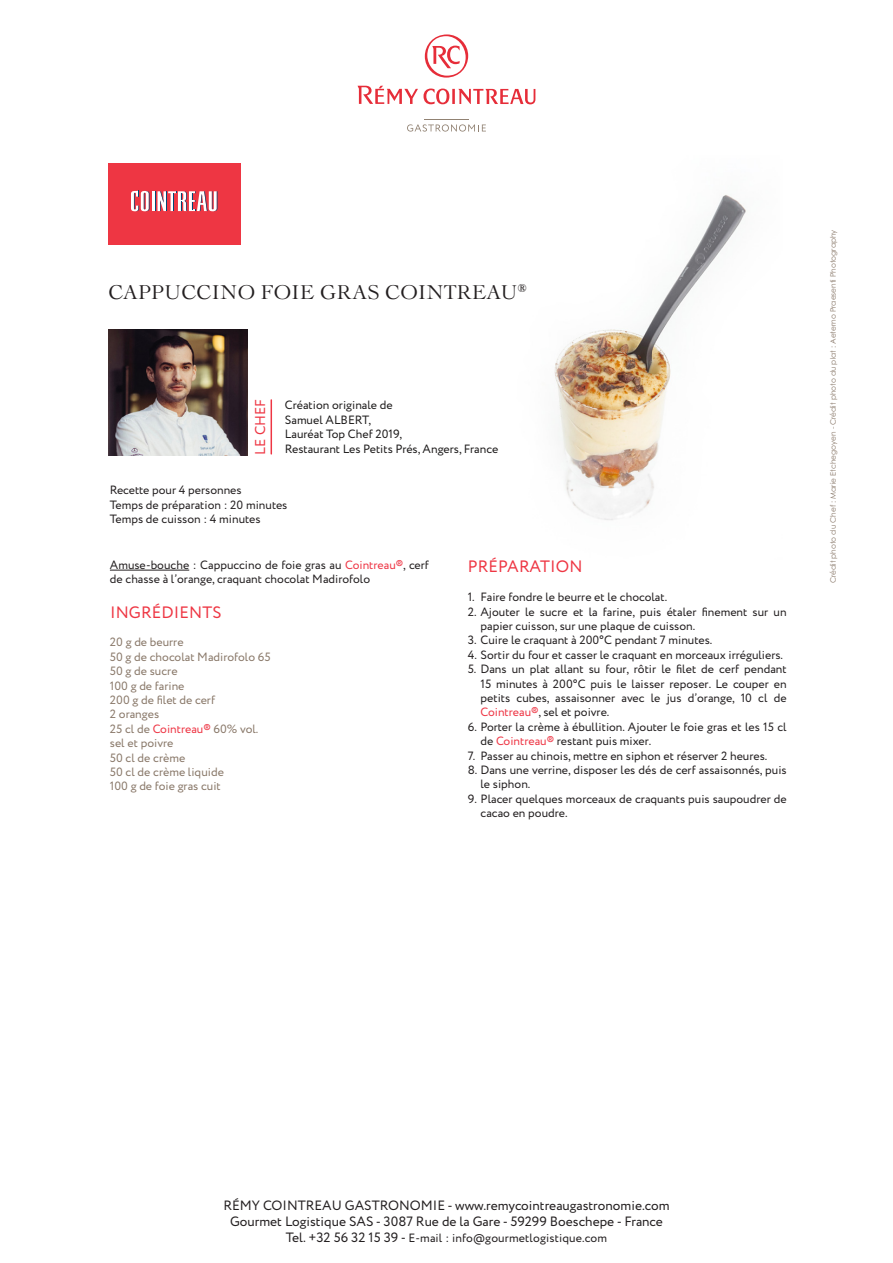
<style>
.page{position:relative;width:893px;height:1263px;background:#fff}
.page>*{position:absolute;margin:0;border:0;box-sizing:border-box;transform-origin:0 0}
.TITRE_RECETTE{font:19.5px "Le Cochin BQ";letter-spacing:.03em;color:#231f20}
.TEXTE{font:16.5px "Circe";letter-spacing:.01em;color:#ee3643}
.TITRE_PARAGRAPHE{font:16.5px "Circe";letter-spacing:.01em;color:#ee3643}
.TITRE_PARAGRAPHE-2{font:14.25px "Circe";letter-spacing:.01em;color:#ee3643}
.t1{font:13.5px/16.2px "Circe";color:#231f20;text-align:center}
.TEXTE-2{font:12px/14.4px "Circe";color:#231f20}
.INGREDIENTS{font:12px "Circe";color:#897869}
.CHEF{font:12px "Circe";color:#1e1c1c}
.adresse{font:7.5px "Century Gothic Pro";color:#897869}
.s1{color:#ee3645}
.s2{font-size:13.5px}
</style>
<div class="page">
<svg style="left:358px;top:86px;width:177px;height:18px"></svg>
<svg style="left:425px;top:34px;width:43px;height:44px"></svg>
<hr style="left:424px;top:119px;width:45px;height:1px;background:#918273">
<svg style="left:407px;top:124px;width:79px;height:8px"></svg>
<img style="left:554px;top:194px;width:192px;height:326px">
<hr style="left:110px;top:570px;width:79px;height:1px;background:#231f20">
<div style="left:108px;top:164px;width:133px;height:81px;background:#ee3643"></div>
<svg style="left:131px;top:190px;width:86px;height:21px"></svg>
<hr style="left:271px;top:400px;width:1px;height:54px;background:#ee3643">
<img style="left:108px;top:329px;width:139px;height:127px">
<p class="TITRE_RECETTE" style="left:108px;top:280px;width:420px">CAPPUCCINO FOIE GRAS COINTREAU<sup>®</sup></p>
<p class="TITRE_PARAGRAPHE-2" style="left:251px;top:455px;width:58px;rotate:-90deg">LE CHEF</p>
<p class="CHEF" style="left:285px;top:397px;width:109px">Création originale de</p>
<p class="CHEF" style="left:285px;top:412px;width:88px">Samuel ALBERT,</p>
<p class="CHEF" style="left:285px;top:426px;width:119px">Lauréat Top Chef 2019,</p>
<p class="CHEF" style="left:285px;top:440px;width:215px">Restaurant Les Petits Prés, Angers, France</p>
<p class="TEXTE-2" style="left:110px;top:483px;width:133px">Recette pour 4 personnes</p>
<p class="TEXTE-2" style="left:110px;top:498px;width:179px">Temps de préparation : 20 minutes</p>
<p class="TEXTE-2" style="left:110px;top:512px;width:152px">Temps de cuisson : 4 minutes</p>
<p class="TEXTE-2" style="left:110px;top:558px;width:320px">Amuse-bouche : Cappuccino de foie gras au <span class="s1">Cointreau®</span>, cerf de chasse à l’orange, craquant chocolat Madirofolo</p>
<p class="TEXTE" style="left:110px;top:601px;width:113px">INGRÉDIENTS</p>
<p class="INGREDIENTS" style="left:110px;top:634px;width:75px">20 g de beurre</p>
<p class="INGREDIENTS" style="left:110px;top:649px;width:162px">50 g de chocolat Madirofolo 65</p>
<p class="INGREDIENTS" style="left:110px;top:663px;width:69px">50 g de sucre</p>
<p class="INGREDIENTS" style="left:110px;top:677px;width:76px">100 g de farine</p>
<p class="INGREDIENTS" style="left:110px;top:692px;width:107px">200 g de filet de cerf</p>
<p class="INGREDIENTS" style="left:110px;top:706px;width:51px">2 oranges</p>
<p class="INGREDIENTS" style="left:110px;top:721px;width:150px">25 cl de <span class="s1">Cointreau®</span> 60% vol.</p>
<p class="INGREDIENTS" style="left:110px;top:735px;width:65px">sel et poivre</p>
<p class="INGREDIENTS" style="left:110px;top:749px;width:77px">50 cl de crème</p>
<p class="INGREDIENTS" style="left:110px;top:764px;width:116px">50 cl de crème liquide</p>
<p class="INGREDIENTS" style="left:110px;top:778px;width:112px">100 g de foie gras cuit</p>
<p class="TITRE_PARAGRAPHE" style="left:468px;top:556px;width:116px">PRÉPARATION</p>
<p class="TEXTE-2" style="left:468px;top:590px;width:201px">1. Faire fondre le beurre et le chocolat.</p>
<p class="TEXTE-2" style="left:480px;top:605px;width:308px;text-indent:-13px">2. Ajouter le sucre et la farine, puis étaler finement sur un papier cuisson, sur une plaque de cuisson.</p>
<p class="TEXTE-2" style="left:468px;top:633px;width:246px">3. Cuire le craquant à 200°C pendant 7 minutes.</p>
<p class="TEXTE-2" style="left:468px;top:648px;width:317px">4. Sortir du four et casser le craquant en morceaux irréguliers.</p>
<p class="TEXTE-2" style="left:480px;top:662px;width:308px;text-align:justify;text-indent:-13px">5. Dans un plat allant su four, rôtir le filet de cerf pendant 15 minutes à 200°C puis le laisser reposer. Le couper en petits cubes, assaisonner avec le jus d’orange, 10 cl de <span class="s1">Cointreau®</span>, sel et poivre.</p>
<p class="TEXTE-2" style="left:480px;top:720px;width:308px;text-indent:-13px">6. Porter la crème à ébullition. Ajouter le foie gras et les 15 cl de <span class="s1">Cointreau®</span> restant puis mixer.</p>
<p class="TEXTE-2" style="left:468px;top:749px;width:301px">7. Passer au chinois, mettre en siphon et réserver 2 heures.</p>
<p class="TEXTE-2" style="left:480px;top:763px;width:308px;text-indent:-13px">8. Dans une verrine, disposer les dés de cerf assaisonnés, puis le siphon.</p>
<p class="TEXTE-2" style="left:480px;top:792px;width:308px;text-indent:-13px">9. Placer quelques morceaux de craquants puis saupoudrer de cacao en poudre.</p>
<p class="adresse" style="left:828px;top:583px;width:355px;rotate:-90deg">Crédit photo du Chef : Marie Etchegoyen - Crédit photo du plat : Aeterno Praesenti Photography</p>
<p class="t1" style="left:223px;top:1197px;width:448px">RÉMY COINTREAU GASTRONOMIE - www.remycointreaugastronomie.com<br>Gourmet Logistique SAS - 3087 Rue de la Gare - 59299 Boeschepe - France</p>
<p class="TEXTE-2" style="left:286px;top:1231px;width:322px"><span class="s2">Tel. +32 56 32 15 39 -</span> E-mail : info@gourmetlogistique.com</p>
</div>
